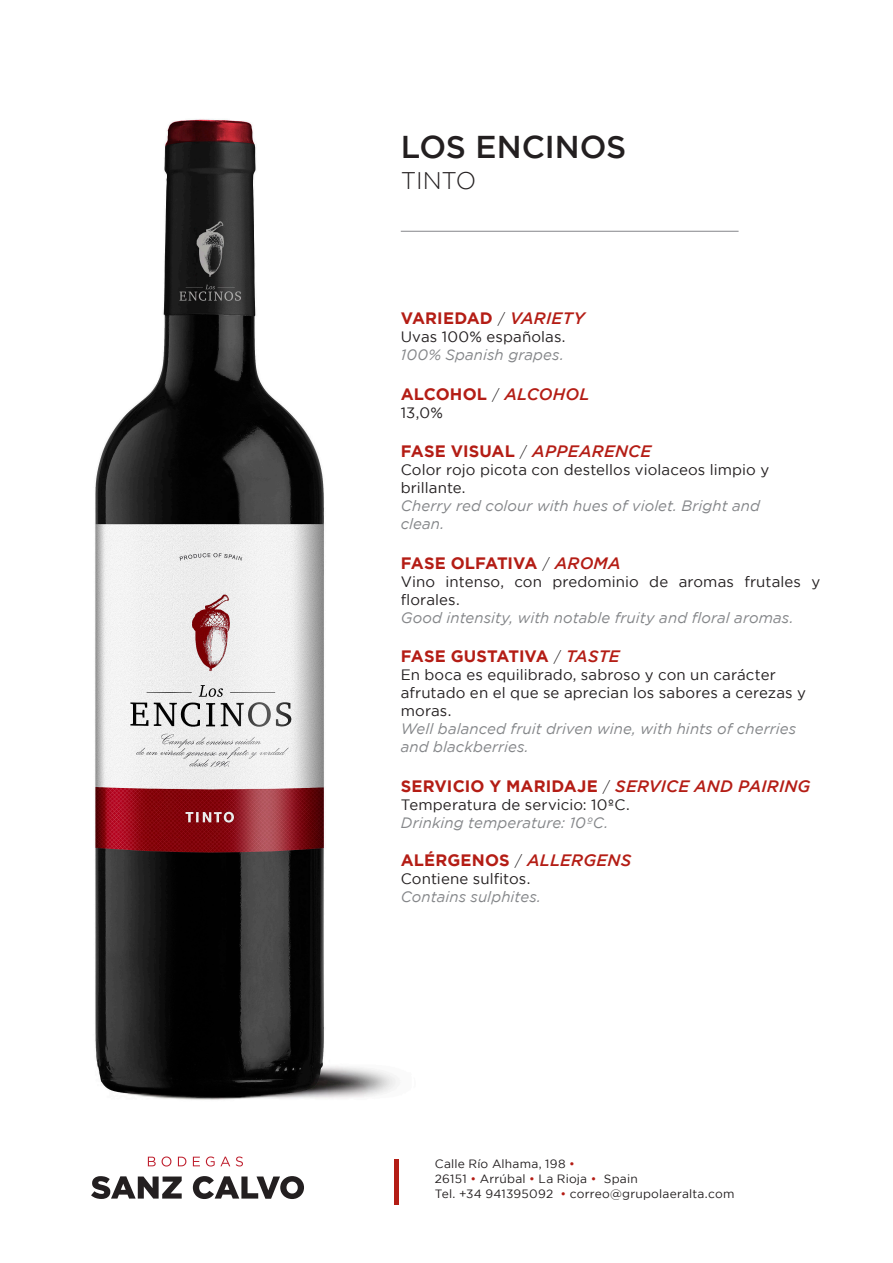
<style>
.page{position:relative;width:893px;height:1263px;background:#fff}
.page>*{position:absolute;margin:0;border:0;box-sizing:border-box;transform-origin:0 0}
.t1{font:500 31.5px "Gotham";color:#231f20}
.t2{font:300 24px "Gotham";letter-spacing:-.01em;color:#231f20}
.t3{font:700 16.5px "Gotham";letter-spacing:.005em;color:#b41d15}
.t4{font:15px/18px "Gotham";letter-spacing:.01em;color:#231f20}
.t5{font:italic 15px/18px "Gotham";letter-spacing:.005em;color:#848689}
.t6{font:12px "Gotham";letter-spacing:.015em;color:#231f20}
.s1{font-weight:300;font-size:15px;color:#231f20}
.s2{font-weight:500;font-style:italic}
.s3{color:#b41d15}
</style>
<div class="page">
<img style="left:95px;top:119px;width:325px;height:1047px">
<hr style="left:401px;top:231px;width:338px;height:1px;background:#848689">
<div style="left:394px;top:1159px;width:5px;height:46px;background:#b41d15"></div>
<svg style="left:91px;top:1176px;width:91px;height:23px"></svg>
<svg style="left:193px;top:1176px;width:111px;height:23px"></svg>
<svg style="left:148px;top:1157px;width:8px;height:9px"></svg>
<svg style="left:162px;top:1156px;width:9px;height:10px"></svg>
<svg style="left:178px;top:1157px;width:8px;height:9px"></svg>
<svg style="left:193px;top:1157px;width:7px;height:9px"></svg>
<svg style="left:206px;top:1156px;width:24px;height:10px"></svg>
<svg style="left:236px;top:1156px;width:7px;height:10px"></svg>
<p class="t1" style="left:401px;top:126px;width:227px">LOS ENCINOS</p>
<p class="t2" style="left:401px;top:165px;width:77px">TINTO</p>
<p class="t3" style="left:401px;top:307px;width:185px">VARIEDAD <span class="s1">/</span> <span class="s2">VARIETY</span></p>
<p class="t4" style="left:401px;top:327px;width:166px">Uvas 100% españolas.</p>
<p class="t5" style="left:401px;top:345px;width:165px">100% Spanish grapes.</p>
<p class="t3" style="left:401px;top:383px;width:190px">ALCOHOL <span class="s1">/</span> <span class="s2">ALCOHOL</span></p>
<p class="t4" style="left:401px;top:403px;width:44px">13,0%</p>
<p class="t3" style="left:401px;top:440px;width:252px">FASE VISUAL <span class="s1">/</span> <span class="s2">APPEARENCE</span></p>
<p class="t4" style="left:401px;top:461px;width:370px">Color rojo picota con destellos violaceos limpio y brillante.</p>
<p class="t5" style="left:401px;top:497px;width:361px">Cherry red colour with hues of violet. Bright and clean.</p>
<p class="t3" style="left:401px;top:552px;width:221px">FASE OLFATIVA <span class="s1">/</span> <span class="s2">AROMA</span></p>
<p class="t4" style="left:401px;top:572px;width:421px">Vino intenso, con predominio de aromas frutales y florales.</p>
<p class="t5" style="left:401px;top:608px;width:394px">Good intensity, with notable fruity and floral aromas.</p>
<p class="t3" style="left:401px;top:646px;width:221px">FASE GUSTATIVA <span class="s1">/</span> <span class="s2">TASTE</span></p>
<p class="t4" style="left:401px;top:666px;width:407px">En boca es equilibrado, sabroso y con un carácter afrutado en el que se aprecian los sabores a cerezas y moras.</p>
<p class="t5" style="left:401px;top:720px;width:397px">Well balanced fruit driven wine, with hints of cherries and blackberries.</p>
<p class="t3" style="left:401px;top:775px;width:411px">SERVICIO Y MARIDAJE <span class="s1">/</span> <span class="s2">SERVICE AND PAIRING</span></p>
<p class="t4" style="left:401px;top:795px;width:231px">Temperatura de servicio: 10ºC.</p>
<p class="t5" style="left:401px;top:813px;width:209px">Drinking temperature: 10ºC.</p>
<p class="t3" style="left:401px;top:849px;width:232px">ALÉRGENOS <span class="s1">/</span> <span class="s2">ALLERGENS</span></p>
<p class="t4" style="left:401px;top:869px;width:131px">Contiene sulfitos.</p>
<p class="t5" style="left:401px;top:887px;width:142px">Contains sulphites.</p>
<p class="t6" style="left:435px;top:1156px;width:142px">Calle Río Alhama, 198 <span class="s3">•</span></p>
<p class="t6" style="left:435px;top:1171px;width:205px">26151 <span class="s3">•</span> Arrúbal <span class="s3">•</span> La Rioja <span class="s3">•</span> Spain</p>
<p class="t6" style="left:435px;top:1186px;width:301px">Tel. +34 941395092 <span class="s3">•</span> correo@grupolaeralta.com</p>
</div>
